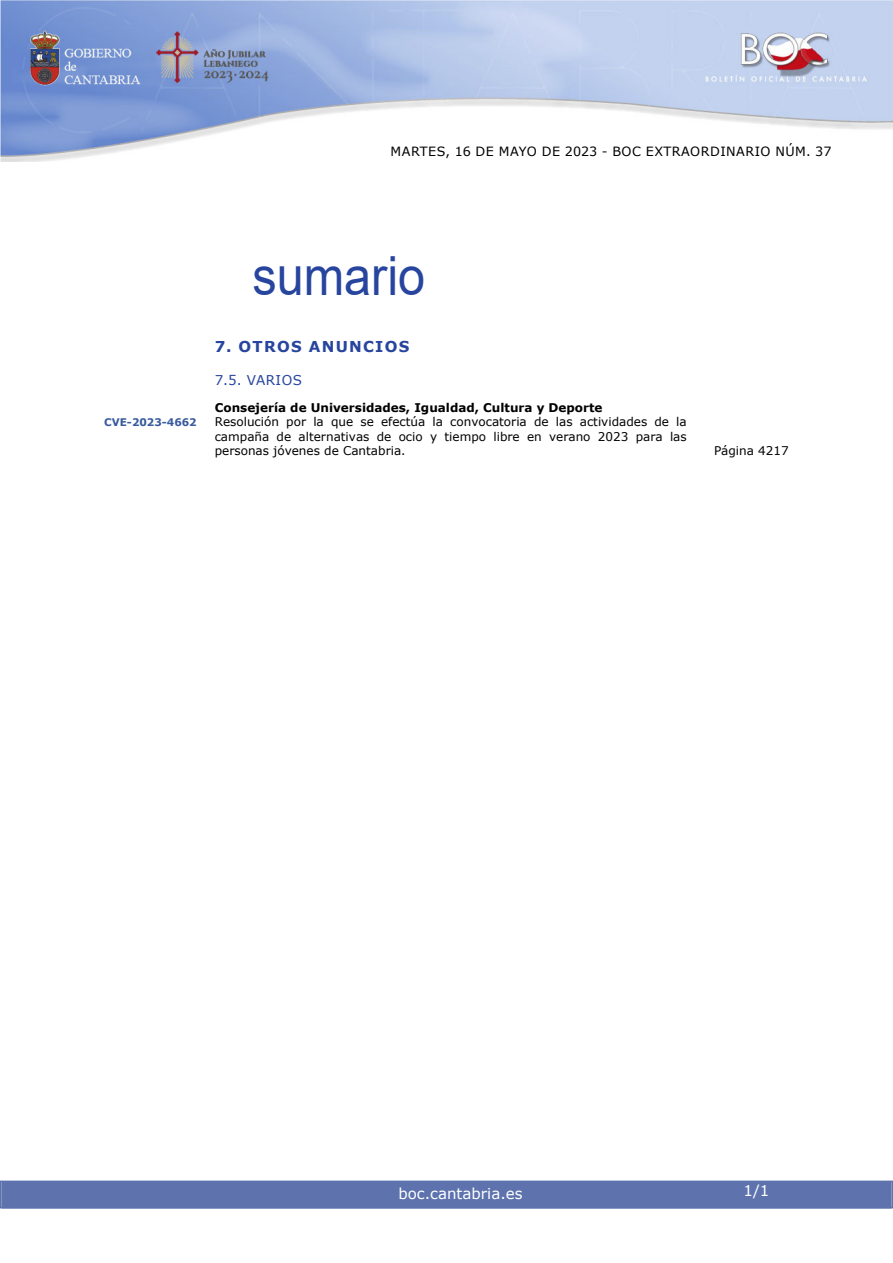
<style>
.page{position:relative;width:893px;height:1263px;background:#fff}
.page>*{position:absolute;margin:0;border:0;box-sizing:border-box;transform-origin:0 0}
.SUMARIO{font:54px "Arial";color:#27459e;scale:.9 1}
.t1{font:15px "Verdana";color:#fff}
.indice_1{font:700 15px "Verdana";letter-spacing:.085em;color:#27459e}
.indice_2{font:13.5px "Verdana";letter-spacing:.035em;color:#27459e}
.t2{font:12.75px "Verdana";letter-spacing:.035em;color:#000}
.indice_4{font:12px/14.4px "Verdana";color:#000;text-align:justify}
.indice_3{font:700 12px "Verdana";color:#000}
.indice_4-2{font:700 10.5px "Verdana";color:#385b9e}
</style>
<div class="page">
<img style="left:0;top:0;width:893px;height:161px">
<div style="left:2px;top:1181px;width:889px;height:27px;background:#5e73ae"></div>
<div style="left:0;top:1180px;width:893px;height:28px;border:2px solid #5e73ae"></div>
<p class="t2" style="left:391px;top:142px;width:442px">MARTES, 16 DE MAYO DE 2023 - BOC EXTRAORDINARIO NÚM. 37</p>
<h1 class="SUMARIO" style="left:252px;top:239px;width:194px">sumario</h1>
<h2 class="indice_1" style="left:215px;top:336px;width:196px">7. OTROS ANUNCIOS</h2>
<h3 class="indice_2" style="left:215px;top:371px;width:89px">7.5. VARIOS</h3>
<h4 class="indice_3" style="left:215px;top:399px;width:389px">Consejería de Universidades, Igualdad, Cultura y Deporte</h4>
<p class="indice_4-2" style="left:104px;top:415px;width:94px">CVE-2023-4662</p>
<p class="indice_4" style="left:215px;top:415px;width:473px">Resolución por la que se efectúa la convocatoria de las actividades de la campaña de alternativas de ocio y tiempo libre en verano 2023 para las personas jóvenes de Cantabria.</p>
<p class="indice_4" style="left:714px;top:444px;width:76px">Página 4217</p>
<p class="t1" style="left:398px;top:1183px;width:126px">boc.cantabria.es</p>
<p class="t1" style="left:744px;top:1180px;width:27px">1/1</p>
</div>
